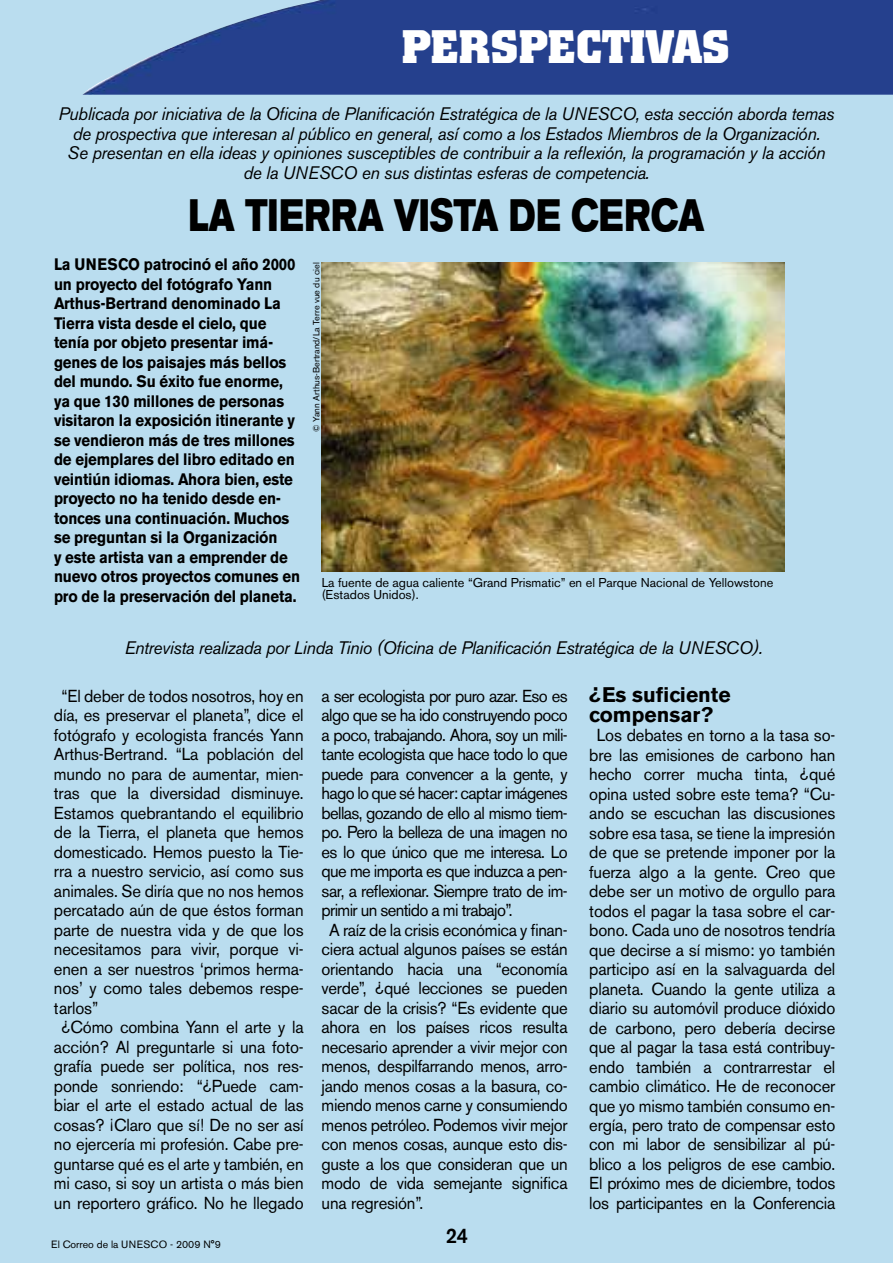
<style>
.page{position:relative;width:893px;height:1263px;background:#baddef}
.page>*{position:absolute;margin:0;border:0;box-sizing:border-box;transform-origin:0 0}
.t1{font:700 46.5px "Colossalis";color:#fff}
.t2{font:700 expanded 45px "Akzidenz Grotesk BE";letter-spacing:.01em;color:#000;scale:.65 1}
.t3{font:700 21px/19.5px "Akzidenz Grotesk BE";color:#000}
.t4{font:500 21px "Akzidenz Grotesk BE";color:#000;scale:.96 1}
.t5{font:italic 18px/19.5px "Akzidenz Grotesk BE";letter-spacing:-.02em;color:#000;text-align:center;scale:.96 1}
.t6{font:17.25px/19.5px "Akzidenz Grotesk BE";letter-spacing:-.01em;color:#000;text-align:center;scale:.96 1}
.t7{font:17.25px "Akzidenz Grotesk BE";letter-spacing:-.04em;color:#000;scale:.96 1}
.t8{font:700 16.5px/19.5px "Akzidenz Grotesk BE";letter-spacing:-.01em;color:#000;scale:.91 1}
.t9{font:12.75px/12px "Akzidenz Grotesk BE";color:#000}
.t10{font:10.5px "Akzidenz Grotesk BE";color:#000}
.t11{font:9px "Akzidenz Grotesk BE";color:#000}
</style>
<div class="page">
<img style="left:82px;top:0;width:811px;height:95px">
<img style="left:322px;top:262px;width:463px;height:310px">
<h1 class="t1" style="left:402px;top:20px;width:329px">PERSPECTIVAS</h1>
<p class="t5" style="left:58px;top:104px;width:810px">Publicada por iniciativa de la Oficina de Planificación Estratégica de la UNESCO, esta sección aborda temas de prospectiva que interesan al público en general, así como a los Estados Miembros de la Organización.<br>Se presentan en ella ideas y opiniones susceptibles de contribuir a la reflexión, la programación y la acción de la UNESCO en sus distintas esferas de competencia.</p>
<h2 class="t2" style="left:188px;top:190px;width:795px">LA TIERRA VISTA DE CE RCA</h2>
<p class="t8" style="left:54px;top:255px;width:272px">La U NESCO patrocinó el año 2000 un proyecto del fotógrafo Yann<br>Arthus-Bertrand denominado La<br>Tierra vista desde el cielo, que tenía por objeto presentar imá&shy;genes de los paisajes más bellos del mundo. Su éxito fue enorme, ya que 130 millones de personas visitaron la exposición itinerante y se vendieron más de tres millones de ejemplares del libro editado en veintiún idiomas. Ahora bien, este proyecto no ha tenido desde en&shy;tonces una continuación. Muchos se preguntan si la Organización<br>y este artista van a emprender de nuevo otros proyectos comunes en pro de la preservación del planeta.</p>
<p class="t11" style="left:311px;top:432px;width:171px;rotate:-90deg">© Yann Arthus-Bertrand/La Terre vue du ciel</p>
<p class="t9" style="left:322px;top:577px;width:453px">La fuente de agua caliente “Grand Prismatic” en el Parque Nacional de Yellowstone (Estados Unidos).</p>
<p class="t5" style="left:125px;top:638px;width:666px">Entrevista realizada por Linda Tinio (Oficina de Planificación Estratégica de la UNESCO).</p>
<p class="t6" style="left:61px;top:686px;width:254px">“El deber de todos nosotros, hoy en</p>
<p class="t6" style="left:54px;top:706px;width:262px">día, es preservar el planeta”, dice el</p>
<p class="t6" style="left:54px;top:725px;width:262px">fotógrafo y ecologista francés Yann</p>
<p class="t6" style="left:54px;top:745px;width:262px">Arthus-Bertrand. “La población del</p>
<p class="t6" style="left:54px;top:764px;width:262px">mundo no para de aumentar, mien-</p>
<p class="t6" style="left:54px;top:784px;width:262px">tras que la diversidad disminuye.</p>
<p class="t6" style="left:54px;top:803px;width:262px">Estamos quebrantando el equilibrio</p>
<p class="t6" style="left:54px;top:823px;width:262px">de la Tierra, el planeta que hemos</p>
<p class="t6" style="left:54px;top:842px;width:262px">domesticado. Hemos puesto la Tie-</p>
<p class="t6" style="left:54px;top:862px;width:262px">rra a nuestro servicio, así como sus</p>
<p class="t6" style="left:54px;top:881px;width:262px">animales. Se diría que no nos hemos</p>
<p class="t6" style="left:54px;top:901px;width:262px">percatado aún de que éstos forman</p>
<p class="t6" style="left:54px;top:920px;width:262px">parte de nuestra vida y de que los</p>
<p class="t6" style="left:54px;top:939px;width:262px">necesitamos para vivir, porque vi-</p>
<p class="t6" style="left:54px;top:959px;width:262px">enen a ser nuestros ‘primos herma-</p>
<p class="t6" style="left:54px;top:978px;width:262px">nos’ y como tales debemos respe-</p>
<p class="t6" style="left:54px;top:998px;width:48px">tarlos”</p>
<p class="t6" style="left:61px;top:1017px;width:254px">¿Cómo combina Yann el arte y la</p>
<p class="t6" style="left:54px;top:1037px;width:262px">acción? Al preguntarle si una foto-</p>
<p class="t6" style="left:54px;top:1056px;width:262px">grafía puede ser política, nos res-</p>
<p class="t6" style="left:54px;top:1076px;width:262px">ponde sonriendo: “¿Puede cam-</p>
<p class="t6" style="left:54px;top:1095px;width:262px">biar el arte el estado actual de las</p>
<p class="t6" style="left:54px;top:1115px;width:262px">cosas? ¡Claro que sí! De no ser así</p>
<p class="t6" style="left:54px;top:1134px;width:262px">no ejercería mi profesión. Cabe pre-</p>
<p class="t6" style="left:54px;top:1154px;width:262px">guntarse qué es el arte y también, en</p>
<p class="t6" style="left:54px;top:1173px;width:262px">mi caso, si soy un artista o más bien</p>
<p class="t6" style="left:54px;top:1193px;width:262px">un reportero gráfico. No he llegado</p>
<p class="t10" style="left:51px;top:1238px;width:171px">El Correo de la UNESCO - 2009 N°9</p>
<p class="t7" style="left:322px;top:685px;width:258px">a ser ecologista por puro azar. Eso es</p>
<p class="t7" style="left:322px;top:705px;width:258px">algo que se ha ido construyendo poco</p>
<p class="t7" style="left:322px;top:724px;width:258px">a poco, trabajando. Ahora, soy un mili-</p>
<p class="t7" style="left:322px;top:744px;width:258px">tante ecologista que hace todo lo que</p>
<p class="t7" style="left:322px;top:763px;width:258px">puede para convencer a la gente, y</p>
<p class="t7" style="left:322px;top:783px;width:258px">hago lo que sé hacer: captar imágenes</p>
<p class="t7" style="left:322px;top:802px;width:258px">bellas, gozando de ello al mismo tiem-</p>
<p class="t7" style="left:322px;top:822px;width:258px">po. Pero la belleza de una imagen no</p>
<p class="t7" style="left:322px;top:841px;width:258px">es lo que único que me interesa. Lo</p>
<p class="t7" style="left:322px;top:861px;width:258px">que me importa es que induzca a pen-</p>
<p class="t7" style="left:322px;top:880px;width:258px">sar, a reflexionar. Siempre trato de im-</p>
<p class="t7" style="left:322px;top:900px;width:200px">primir un sentido a mi trabajo”.</p>
<p class="t6" style="left:329px;top:920px;width:250px">A raíz de la crisis económica y finan-</p>
<p class="t6" style="left:322px;top:939px;width:258px">ciera actual algunos países se están</p>
<p class="t6" style="left:322px;top:959px;width:258px">orientando hacia una “economía</p>
<p class="t6" style="left:322px;top:978px;width:258px">verde”, ¿qué lecciones se pueden</p>
<p class="t6" style="left:322px;top:998px;width:258px">sacar de la crisis? “Es evidente que</p>
<p class="t6" style="left:322px;top:1017px;width:258px">ahora en los países ricos resulta</p>
<p class="t6" style="left:322px;top:1037px;width:258px">necesario aprender a vivir mejor con</p>
<p class="t6" style="left:322px;top:1056px;width:258px">menos, despilfarrando menos, arro-</p>
<p class="t6" style="left:322px;top:1076px;width:258px">jando menos cosas a la basura, co-</p>
<p class="t6" style="left:322px;top:1095px;width:258px">miendo menos carne y consumiendo</p>
<p class="t6" style="left:322px;top:1115px;width:258px">menos petróleo. Podemos vivir mejor</p>
<p class="t6" style="left:322px;top:1134px;width:258px">con menos cosas, aunque esto dis-</p>
<p class="t6" style="left:322px;top:1154px;width:258px">guste a los que consideran que un</p>
<p class="t6" style="left:322px;top:1173px;width:258px">modo de vida semejante significa</p>
<p class="t6" style="left:322px;top:1193px;width:107px">una regresión”.</p>
<p class="t4" style="left:446px;top:1223px;width:25px">24</p>
<p class="t3" style="left:589px;top:685px;width:143px">¿Es suficiente compensar?</p>
<p class="t6" style="left:589px;top:725px;width:258px">Los debates en torno a la tasa so&shy;bre las emisiones de carbono han hecho correr mucha tinta, ¿qué opina usted sobre este tema? “Cu&shy;ando se escuchan las discusiones sobre esa tasa, se tiene la impresión de que se pretende imponer por la fuerza algo a la gente. Creo que debe ser un motivo de orgullo para todos el pagar la tasa sobre el car&shy;bono. Cada uno de nosotros tendría que decirse a sí mismo: yo también participo así en la salvaguarda del planeta. Cuando la gente utiliza a diario su automóvil produce dióxido de carbono, pero debería decirse que al pagar la tasa está contribuy&shy;endo también a contrarrestar el cambio climático. He de reconocer que yo mismo también consumo en&shy;ergía, pero trato de compensar esto con mi labor de sensibilizar al pú&shy;blico a los peligros de ese cambio.<br>El próximo mes de diciembre, todos los participantes en la Conferencia</p>
</div>
